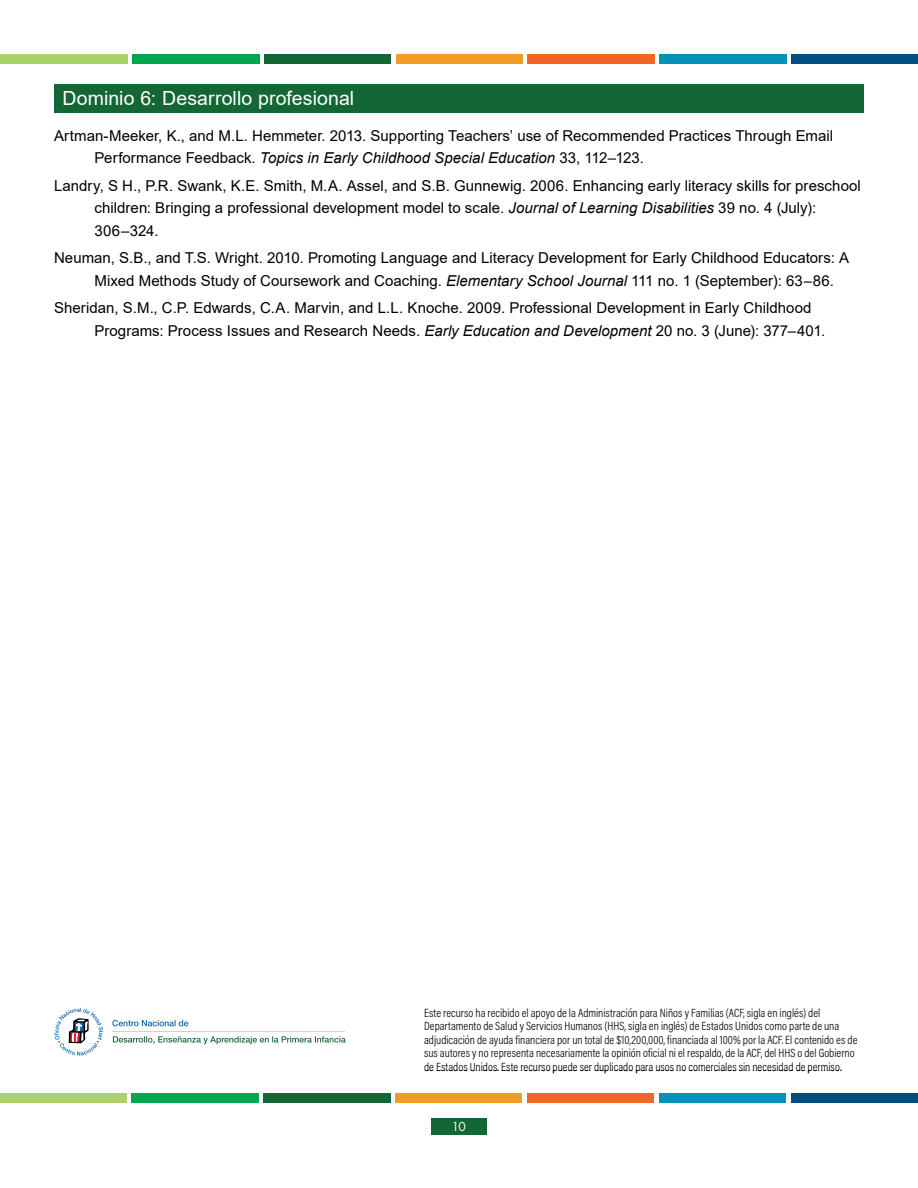
<style>
.page{position:relative;width:918px;height:1188px;background:#fff}
.page>*{position:absolute;margin:0;border:0;box-sizing:border-box;transform-origin:0 0}
.t1{font:19.5px "Arial";letter-spacing:.005em;color:#fff}
.t2{font:15px/22.5px "Arial";letter-spacing:.005em;color:#000}
.t3{font:300 12px/13.5px "Acumin Pro Cond";color:#000}
.t4{font:12px "Futura Std";color:#fff}
.s1{font-style:italic}
</style>
<div class="page">
<div style="left:0;top:54px;width:128px;height:10px;background:#aad268"></div>
<div style="left:132px;top:54px;width:128px;height:10px;background:#00a74f"></div>
<div style="left:264px;top:54px;width:128px;height:10px;background:#146734"></div>
<div style="left:396px;top:54px;width:127px;height:10px;background:#f19d25"></div>
<div style="left:528px;top:54px;width:127px;height:10px;background:#f26522"></div>
<div style="left:660px;top:54px;width:127px;height:10px;background:#0093b7"></div>
<div style="left:791px;top:54px;width:127px;height:10px;background:#004f80"></div>
<div style="left:431px;top:1118px;width:56px;height:16px;background:#146734"></div>
<div style="left:0;top:1093px;width:127px;height:10px;background:#aad268"></div>
<div style="left:132px;top:1093px;width:127px;height:10px;background:#00a74f"></div>
<div style="left:264px;top:1093px;width:127px;height:10px;background:#146734"></div>
<div style="left:395px;top:1093px;width:128px;height:10px;background:#f19d25"></div>
<div style="left:527px;top:1093px;width:127px;height:10px;background:#f26522"></div>
<div style="left:659px;top:1093px;width:127px;height:10px;background:#0093b7"></div>
<div style="left:791px;top:1093px;width:127px;height:10px;background:#004f80"></div>
<svg style="left:112px;top:1020px;width:76px;height:6px"></svg>
<hr style="left:113px;top:1031px;width:232px;height:1px;background:#d1d2d4">
<svg style="left:113px;top:1036px;width:233px;height:8px"></svg>
<svg style="left:54px;top:1008px;width:49px;height:48px"></svg>
<div style="left:54px;top:84px;width:810px;height:29px;background:#146734"></div>
<h3 class="t1" style="left:63px;top:85px;width:293px">Dominio 6: Desarrollo profesional</h3>
<p class="t2" style="left:94px;top:124px;width:740px;text-indent:-40px">Artman-Meeker, K., and M.L. Hemmeter. 2013. Supporting Teachers’ use of Recommended Practices Through Email<br>Performance Feedback. <span class="s1">Topics in Early Childhood Special Education</span> 33, 112–123.</p>
<p class="t2" style="left:94px;top:174px;width:768px;text-indent:-40px">Landry, S H., P.R. Swank, K.E. Smith, M.A. Assel, and S.B. Gunnewig. 2006. Enhancing early literacy skills for preschool children: Bringing a professional development model to scale. <span class="s1">Journal of Learning Disabilities</span> 39 no. 4 (July):<br>306–324.</p>
<p class="t2" style="left:94px;top:247px;width:756px;text-indent:-40px">Neuman, S.B., and T.S. Wright. 2010. Promoting Language and Literacy Development for Early Childhood Educators: A<br>Mixed Methods Study of Coursework and Coaching. <span class="s1">Elementary School Journal</span> 111 no. 1 (September): 63–86.</p>
<p class="t2" style="left:94px;top:296px;width:732px;text-indent:-40px">Sheridan, S.M., C.P. Edwards, C.A. Marvin, and L.L. Knoche. 2009. Professional Development in Early Childhood<br>Programs: Process Issues and Research Needs. <span class="s1">Early Education and Development</span> 20 no. 3 (June): 377–401.</p>
<p class="t3" style="left:424px;top:1005px;width:435px">Este recurso ha recibido el apoyo de la Administración para Niños y Familias (ACF, sigla en inglés) del Departamento de Salud y Servicios Humanos (HHS, sigla en inglés) de Estados Unidos como parte de una adjudicación de ayuda financiera por un total de $10,200,000, financiada al 100% por la ACF. El contenido es de sus autores y no representa necesariamente la opinión oficial ni el respaldo, de la ACF, del HHS o del Gobierno de Estados Unidos. Este recurso puede ser duplicado para usos no comerciales sin necesidad de permiso.</p>
<p class="t4" style="left:452px;top:1119px;width:16px">10</p>
</div>
